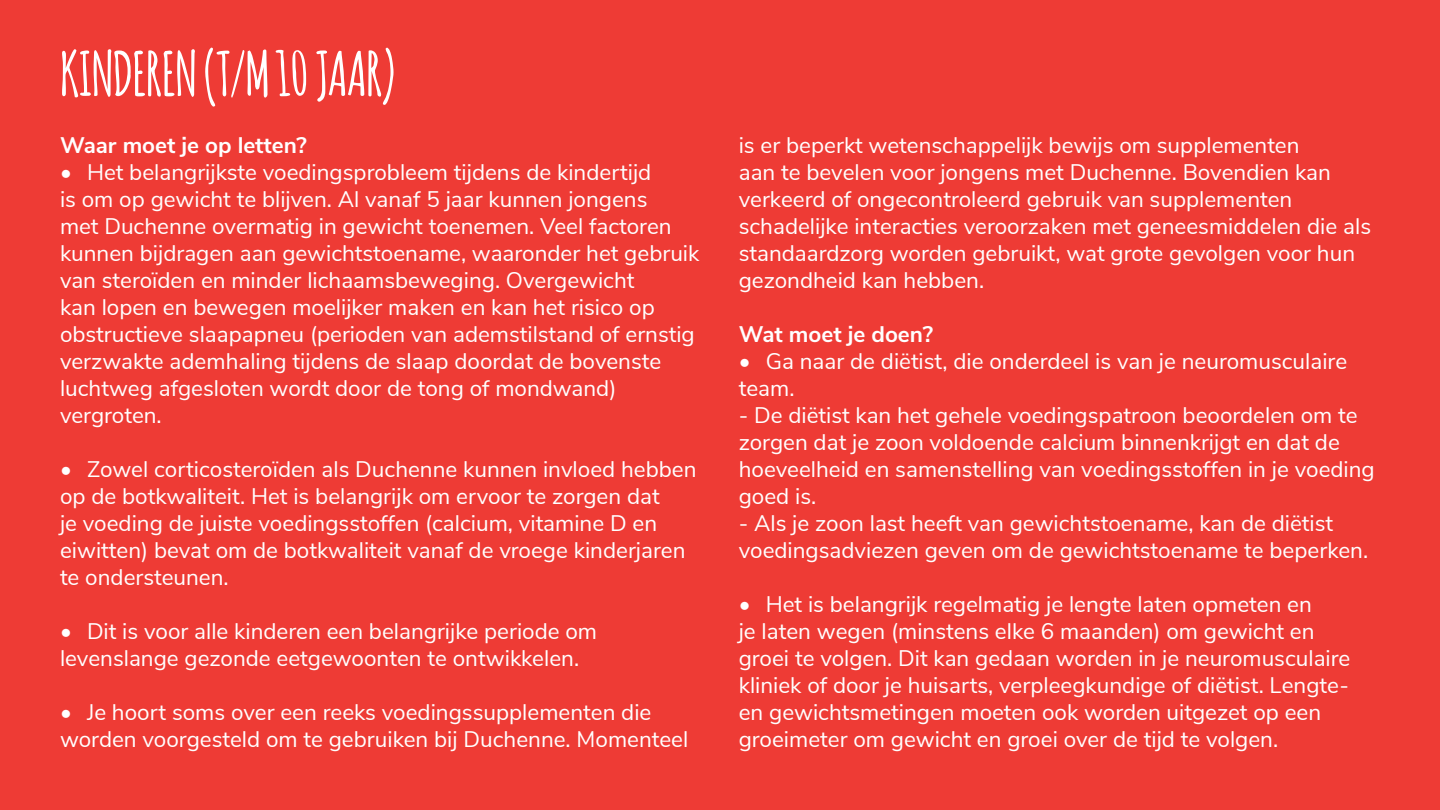
<style>
.page{position:relative;width:1440px;height:810px;background:#ee3b35}
.page>*{position:absolute;margin:0;border:0;box-sizing:border-box;transform-origin:0 0}
.t1{font:700 60px "Amatic";color:#fff}
.t2{font:22.5px/27px "Nunito Sans";color:#fff}
.t3{font:700 22.5px "Nunito Sans";color:#fff}
</style>
<div class="page">
<p class="t1" style="left:60px;top:31px;width:336px">KINDEREN (T/M 10 JAAR)</p>
<p class="t3" style="left:60px;top:129px;width:248px">Waar moet je op letten?</p>
<p class="t2" style="left:60px;top:158px;width:641px">• Het belangrijkste voedingsprobleem tijdens de kindertijd<br>is om op gewicht te blijven. Al vanaf 5 jaar kunnen jongens<br>met Duchenne overmatig in gewicht toenemen. Veel factoren kunnen bijdragen aan gewichtstoename, waaronder het gebruik van steroïden en minder lichaamsbeweging. Overgewicht<br>kan lopen en bewegen moelijker maken en kan het risico op obstructieve slaapapneu (perioden van ademstilstand of ernstig verzwakte ademhaling tijdens de slaap doordat de bovenste luchtweg afgesloten wordt door de tong of mondwand) vergroten.</p>
<p class="t2" style="left:60px;top:455px;width:638px">• Zowel corticosteroïden als Duchenne kunnen invloed hebben op de botkwaliteit. Het is belangrijk om ervoor te zorgen dat<br>je voeding de juiste voedingsstoffen (calcium, vitamine D en eiwitten) bevat om de botkwaliteit vanaf de vroege kinderjaren te ondersteunen.</p>
<p class="t2" style="left:60px;top:617px;width:539px">• Dit is voor alle kinderen een belangrijke periode om levenslange gezonde eetgewoonten te ontwikkelen.</p>
<p class="t2" style="left:60px;top:698px;width:630px">• Je hoort soms over een reeks voedingssupplementen die worden voorgesteld om te gebruiken bij Duchenne. Momenteel</p>
<p class="t2" style="left:739px;top:131px;width:634px">is er beperkt wetenschappelijk bewijs om supplementen<br>aan te bevelen voor jongens met Duchenne. Bovendien kan verkeerd of ongecontroleerd gebruik van supplementen schadelijke interacties veroorzaken met geneesmiddelen die als standaardzorg worden gebruikt, wat grote gevolgen voor hun gezondheid kan hebben.</p>
<p class="t3" style="left:739px;top:318px;width:196px">Wat moet je doen?</p>
<p class="t2" style="left:739px;top:347px;width:610px">• Ga naar de diëtist, die onderdeel is van je neuromusculaire team.</p>
<p class="t2" style="left:739px;top:401px;width:638px">- De diëtist kan het gehele voedingspatroon beoordelen om te zorgen dat je zoon voldoende calcium binnenkrijgt en dat de hoeveelheid en samenstelling van voedingsstoffen in je voeding goed is.</p>
<p class="t2" style="left:739px;top:509px;width:631px">- Als je zoon last heeft van gewichtstoename, kan de diëtist voedingsadviezen geven om de gewichtstoename te beperken.</p>
<p class="t2" style="left:739px;top:590px;width:613px">• Het is belangrijk regelmatig je lengte laten opmeten en<br>je laten wegen (minstens elke 6 maanden) om gewicht en groei te volgen. Dit kan gedaan worden in je neuromusculaire kliniek of door je huisarts, verpleegkundige of diëtist. Lengte&shy;en gewichtsmetingen moeten ook worden uitgezet op een groeimeter om gewicht en groei over de tijd te volgen.</p>
</div>
